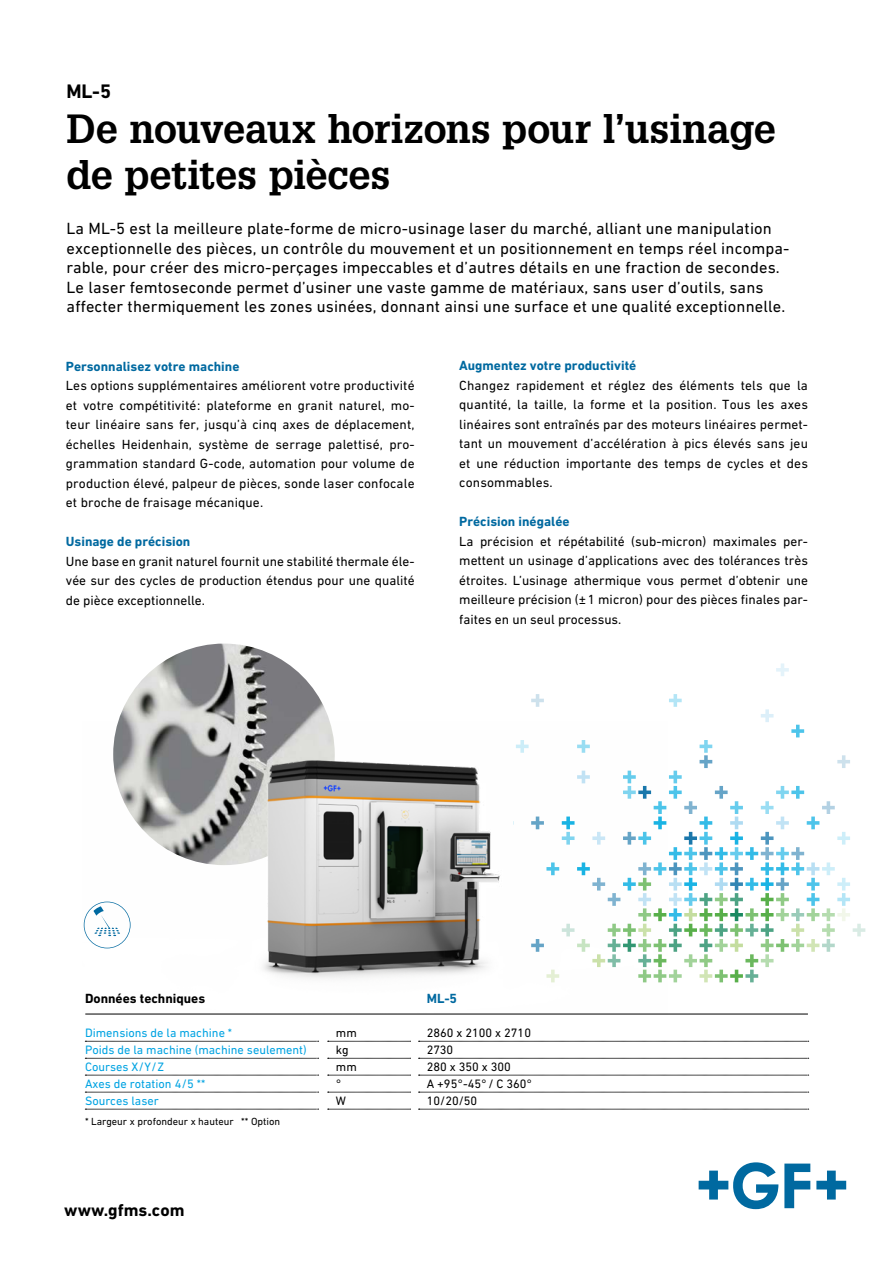
<style>
.page{position:relative;width:893px;height:1263px;background:#fff}
.page>*{position:absolute;margin:0;border:0;box-sizing:border-box;transform-origin:0 0}
.t1{font:700 39.75px/45.5px "Glypha LT Pro";letter-spacing:-.01em;color:#000}
.t2{font:700 19.95px "DIN Next W1 G";color:#000}
.t3{font:700 17.55px "DIN Next W1 G";color:#000}
.t4{font:16.5px/19.5px "DIN Next W1 G";letter-spacing:.01em;color:#000}
.t5{font:13.5px/19.5px "DIN Next W1 G";color:#000;text-align:justify}
.t6{font:700 13.5px "DIN Next W1 G";color:#0069a0}
.t7{font:700 13.5px "DIN Next W1 G";color:#000}
.t8{font:12.3px "DIN Next W1 G";color:#00a3e2}
.t9{font:12.3px "DIN Next W1 G";color:#000}
.t10{font:10.5px "DIN Next W1 G";color:#000}
</style>
<div class="page">
<img style="left:113px;top:644px;width:222px;height:221px;border-radius:111px">
<svg style="left:699px;top:1162px;width:79px;height:47px"></svg>
<svg style="left:784px;top:1163px;width:26px;height:45px"></svg>
<svg style="left:816px;top:1170px;width:30px;height:29px"></svg>
<img style="left:83px;top:722px;width:585px;height:292px">
<svg style="left:84px;top:902px;width:47px;height:46px"></svg>
<svg style="left:776px;top:663px;width:13px;height:13px"></svg>
<svg style="left:516px;top:694px;width:349px;height:288px"></svg>
<svg style="left:85px;top:1041px;width:234px;height:1px"></svg>
<svg style="left:328px;top:1041px;width:83px;height:1px"></svg>
<svg style="left:418px;top:1041px;width:391px;height:1px"></svg>
<svg style="left:85px;top:1058px;width:234px;height:1px"></svg>
<svg style="left:328px;top:1058px;width:83px;height:1px"></svg>
<svg style="left:418px;top:1058px;width:391px;height:1px"></svg>
<svg style="left:85px;top:1075px;width:234px;height:1px"></svg>
<svg style="left:328px;top:1075px;width:83px;height:1px"></svg>
<svg style="left:418px;top:1075px;width:391px;height:1px"></svg>
<svg style="left:85px;top:1092px;width:234px;height:1px"></svg>
<svg style="left:328px;top:1092px;width:83px;height:1px"></svg>
<svg style="left:418px;top:1092px;width:391px;height:1px"></svg>
<svg style="left:85px;top:1109px;width:234px;height:1px"></svg>
<svg style="left:328px;top:1109px;width:83px;height:1px"></svg>
<svg style="left:418px;top:1109px;width:391px;height:1px"></svg>
<hr style="left:85px;top:1014px;width:723px;height:1px;background:#000">
<h2 class="t2" style="left:66px;top:79px;width:46px">ML-5</h2>
<h1 class="t1" style="left:66px;top:105px;width:711px">De nouveaux horizons pour l’usinage de petites pièces</h1>
<p class="t4" style="left:67px;top:218px;width:724px">La ML-5 est la meilleure plate-forme de micro-usinage laser du marché, alliant une manipulation exceptionnelle des pièces, un contrôle du mouvement et un positionnement en temps réel incompa&shy;rable, pour créer des micro-perçages impeccables et d’autres détails en une fraction de secondes.<br>Le laser femtoseconde permet d’usiner une vaste gamme de matériaux, sans user d’outils, sans affecter thermiquement les zones usinées, donnant ainsi une surface et une qualité exceptionnelle.</p>
<p class="t6" style="left:66px;top:358px;width:175px">Personnalisez votre machine</p>
<p class="t5" style="left:66px;top:375px;width:350px">Les options supplémentaires améliorent votre productivité et votre compétitivité: plateforme en granit naturel, mo&shy;teur linéaire sans fer, jusqu’à cinq axes de déplacement, échelles Heidenhain, système de serrage palettisé, pro&shy;grammation standard G-code, automation pour volume de production élevé, palpeur de pièces, sonde laser confocale et broche de fraisage mécanique.</p>
<p class="t6" style="left:66px;top:533px;width:126px">Usinage de précision</p>
<p class="t5" style="left:66px;top:551px;width:350px">Une base en granit naturel fournit une stabilité thermale éle&shy;vée sur des cycles de production étendus pour une qualité de pièce exceptionnelle.</p>
<p class="t6" style="left:459px;top:358px;width:178px">Augmentez votre productivité</p>
<p class="t5" style="left:459px;top:375px;width:350px">Changez rapidement et réglez des éléments tels que la quantité, la taille, la forme et la position. Tous les axes linéaires sont entraînés par des moteurs linéaires permet&shy;tant un mouvement d’accélération à pics élevés sans jeu et une réduction importante des temps de cycles et des consommables.</p>
<p class="t6" style="left:459px;top:514px;width:112px">Précision inégalée</p>
<p class="t5" style="left:459px;top:531px;width:350px">La précision et répétabilité (sub-micron) maximales per&shy;mettent un usinage d’applications avec des tolérances très étroites. L’usinage athermique vous permet d’obtenir une meilleure précision (±1 micron) pour des pièces finales par&shy;faites en un seul processus.</p>
<p class="t7" style="left:85px;top:990px;width:122px">Données techniques</p>
<p class="t6" style="left:427px;top:990px;width:32px">ML-5</p>
<p class="t8" style="left:85px;top:1026px;width:149px">Dimensions de la machine *</p>
<p class="t9" style="left:336px;top:1026px;width:22px">mm</p>
<p class="t9" style="left:427px;top:1026px;width:106px">2860 x 2100 x 2710</p>
<p class="t8" style="left:85px;top:1043px;width:223px">Poids de la machine (machine seulement)</p>
<p class="t9" style="left:336px;top:1043px;width:14px">kg</p>
<p class="t9" style="left:427px;top:1043px;width:28px">2730</p>
<p class="t8" style="left:85px;top:1059px;width:80px">Courses X/Y/Z</p>
<p class="t9" style="left:336px;top:1059px;width:22px">mm</p>
<p class="t9" style="left:427px;top:1059px;width:86px">280 x 350 x 300</p>
<p class="t8" style="left:85px;top:1076px;width:122px">Axes de rotation 4/5 **</p>
<p class="t9" style="left:336px;top:1076px;width:7px">°</p>
<p class="t9" style="left:427px;top:1076px;width:107px">A +95°-45° / C 360°</p>
<p class="t8" style="left:85px;top:1093px;width:75px">Sources laser</p>
<p class="t9" style="left:336px;top:1093px;width:12px">W</p>
<p class="t9" style="left:427px;top:1093px;width:52px">10/20/50</p>
<p class="t10" style="left:85px;top:1115px;width:197px">* Largeur x profondeur x hauteur ** Option</p>
<p class="t3" style="left:64px;top:1200px;width:122px">www.gfms.com</p>
</div>
